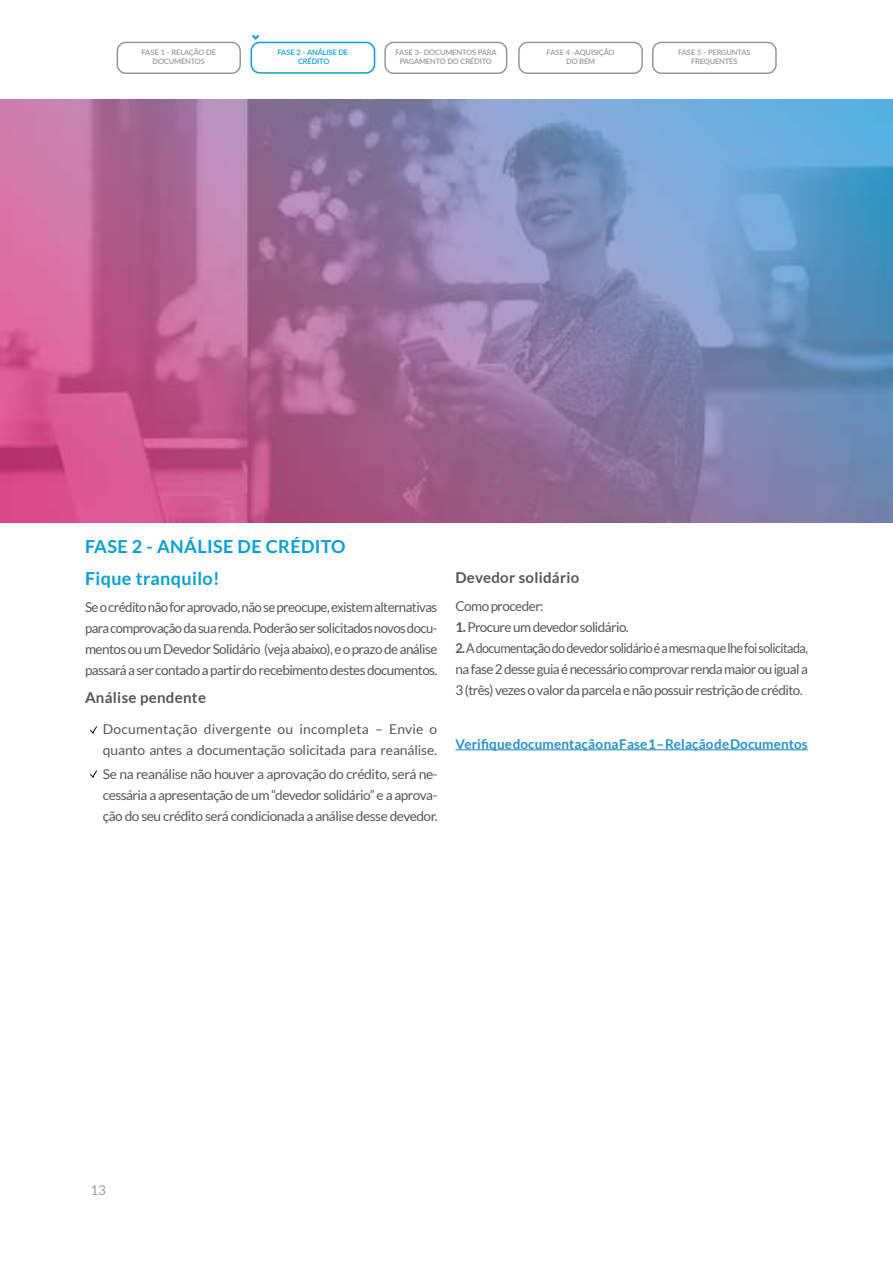
<style>
.page{position:relative;width:893px;height:1263px;background:#fff}
.page>*{position:absolute;margin:0;border:0;box-sizing:border-box;transform-origin:0 0}
.t1{font:700 18px "Lato";letter-spacing:.02em;color:#009fe3}
.t2{font:700 15px "Lato";letter-spacing:.02em;color:#575756}
.t3{font:13.5px/21px "Lato";letter-spacing:-.04em;color:#575756;text-align:justify}
.t4{font:13.5px/21px "Lato";letter-spacing:-.04em;color:#575756;text-align:justify;scale:.93 1}
.t5{font:13.5px/21px "Lato";letter-spacing:-.01em;color:#575756}
.t6{font:700 13.5px "Lato";letter-spacing:.01em;color:#2293c9}
.t7{font:13.5px "Lato";color:#9d9d9c}
.t8{font:600 7.5px/9px "Lato";letter-spacing:-.02em;color:#999796;text-align:center}
.t9{font:600 7.5px/9px "Lato";letter-spacing:-.02em;color:#009fe3;text-align:center}
.s1{font-weight:700}
</style>
<div class="page">
<hr style="left:455px;top:749px;width:353px;height:1px;background:#2293c9">
<svg style="left:90px;top:726px;width:7px;height:8px"></svg>
<svg style="left:90px;top:770px;width:7px;height:8px"></svg>
<img style="left:0;top:100px;width:893px;height:422px">
<svg style="left:252px;top:35px;width:7px;height:5px"></svg>
<div style="left:251px;top:42px;width:124px;height:32px;border:2px solid #009fe3;border-radius:9px"></div>
<div style="left:384px;top:42px;width:123px;height:32px;border:2px solid #989796;border-radius:9px"></div>
<div style="left:518px;top:42px;width:125px;height:32px;border:2px solid #989796;border-radius:9px"></div>
<div style="left:652px;top:42px;width:125px;height:32px;border:2px solid #989796;border-radius:9px"></div>
<div style="left:117px;top:42px;width:124px;height:32px;border:2px solid #989796;border-radius:9px"></div>
<p class="t8" style="left:141px;top:48px;width:76px">FASE 1 - RELAÇÃO DE<br>DOCUMENTOS</p>
<p class="t9" style="left:277px;top:48px;width:72px">FASE 2 - ANÁLISE DE<br>CRÉDITO</p>
<p class="t8" style="left:395px;top:48px;width:102px">FASE 3- DOCUMENTOS PARA<br>PAGAMENTO DO CRÉDITO</p>
<p class="t8" style="left:547px;top:48px;width:70px">FASE 4 -AQUISIÇÃO<br>DO BEM</p>
<p class="t8" style="left:678px;top:48px;width:74px">FASE 5 - PERGUNTAS<br>FREQUENTES</p>
<h1 class="t1" style="left:85px;top:536px;width:262px">FASE 2 - ANÁLISE DE CRÉDITO</h1>
<p class="t2" style="left:455px;top:569px;width:125px">Devedor solidário</p>
<h1 class="t1" style="left:85px;top:568px;width:136px">Fique tranquilo!</h1>
<p class="t3" style="left:85px;top:597px;width:354px">Se o crédito não for aprovado, não se preocupe, existem alternativas para comprovação da sua renda. Poderão ser solicitados novos docu&shy;mentos ou um Devedor Solidário (veja abaixo), e o prazo de análise passará a ser contado a partir do recebimento destes documentos.</p>
<p class="t3" style="left:455px;top:595px;width:90px">Como proceder:</p>
<p class="t3" style="left:455px;top:616px;width:175px"><span class="s1">1.</span> Procure um devedor solidário.</p>
<p class="t4" style="left:455px;top:637px;width:381px"><span class="s1">2.</span> A documentação do devedor solidário é a mesma que lhe foi solicitada, na fase 2 desse guia é necessário comprovar renda maior ou igual a 3 (três) vezes o valor da parcela e não possuir restrição de crédito.</p>
<p class="t2" style="left:85px;top:689px;width:123px">Análise pendente</p>
<p class="t5" style="left:103px;top:719px;width:336px">Documentação divergente ou incompleta – Envie o quanto antes a documentação solicitada para reanálise.</p>
<p class="t3" style="left:103px;top:764px;width:336px">Se na reanálise não houver a aprovação do crédito, será ne&shy;cessária a apresentação de um “devedor solidário” e a aprova&shy;ção do seu crédito será condicionada a análise desse devedor.</p>
<p class="t6" style="left:455px;top:736px;width:354px">Verifique documentação na Fase 1 – Relação de Documentos</p>
<p class="t7" style="left:90px;top:1183px;width:17px">13</p>
</div>
